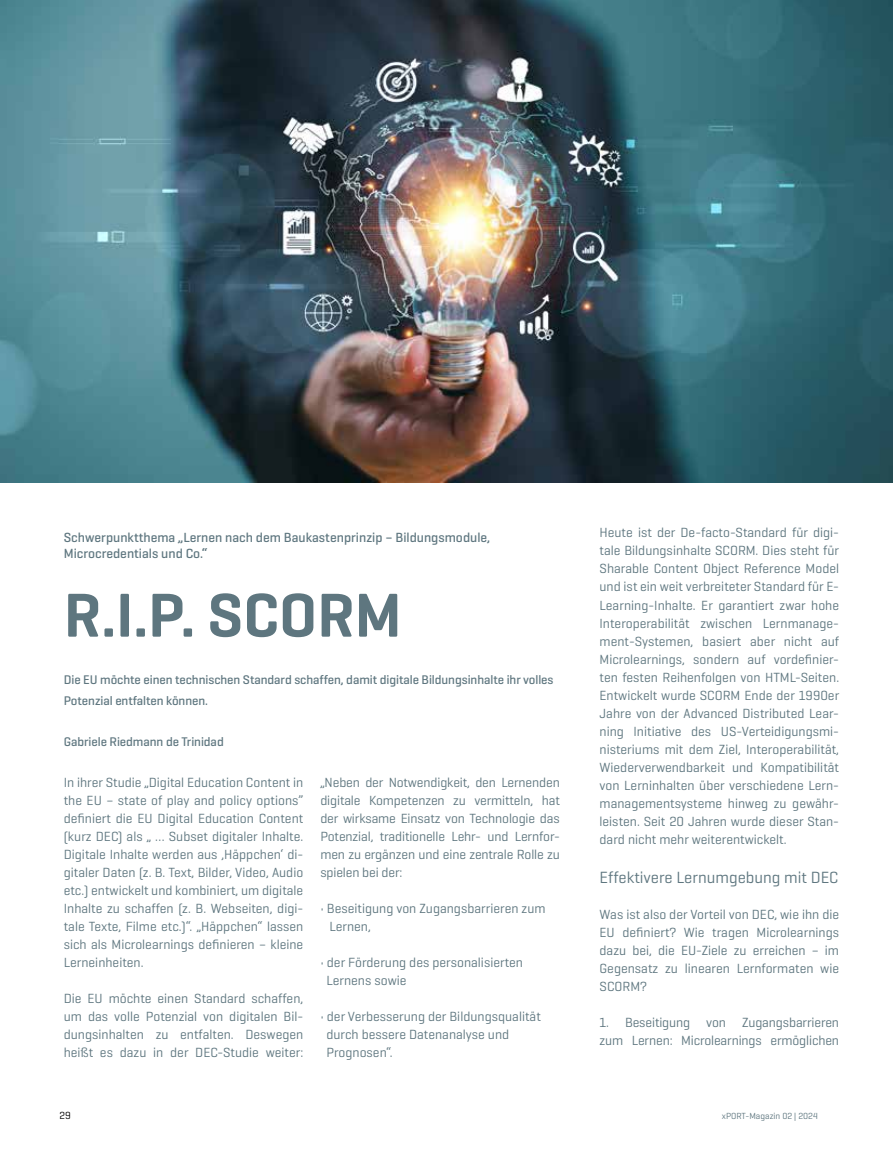
<style>
.page{position:relative;width:893px;height:1149px;background:#fff}
.page>*{position:absolute;margin:0;border:0;box-sizing:border-box;transform-origin:0 0}
.t1{font:600 63px "Geogrotesque";color:#5e767f}
.t2{font:16.5px "Geogrotesque";color:#5e767f}
.t3{font:13.5px/18px "Geogrotesque";color:#5e767f;text-align:justify}
.t4{font:500 13.5px/16.2px "Geogrotesque";color:#5e767f}
.t5{font:500 12.75px/20.5px "Geogrotesque";letter-spacing:-.005em;color:#5e767f}
.t6{font:10.5px "Geogrotesque";color:#000}
.t7{font:9px "Geogrotesque";color:#5e767f}
</style>
<div class="page">
<img style="left:0;top:0;width:893px;height:482px">
<p class="t4" style="left:64px;top:529px;width:428px">Schwerpunktthema „Lernen nach dem Baukastenprinzip – Bildungsmodule,<br>Microcredentials und Co.“</p>
<h1 class="t1" style="left:64px;top:575px;width:339px">R.I.P. SCORM</h1>
<p class="t5" style="left:64px;top:669px;width:491px">Die EU möchte einen technischen Standard schaffen, damit digitale Bildungsinhalte ihr volles<br>Potenzial entfalten können.</p>
<p class="t5" style="left:64px;top:730px;width:161px">Gabriele Riedmann de Trinidad</p>
<p class="t3" style="left:320px;top:772px;width:241px">„Neben der Notwendigkeit, den Lernenden digitale Kompetenzen zu vermitteln, hat der wirksame Einsatz von Technologie das Potenzial, traditionelle Lehr- und Lernfor&shy;men zu ergänzen und eine zentrale Rolle zu spielen bei der:</p>
<p class="t3" style="left:329px;top:898px;width:218px;text-indent:-9px">• Beseitigung von Zugangsbarrieren zum<br>Lernen,</p>
<p class="t3" style="left:326px;top:952px;width:198px;text-indent:-6px">• der Förderung des personalisierten<br>Lernens sowie</p>
<p class="t3" style="left:326px;top:1006px;width:216px;text-align:left;text-indent:-6px">• der Verbesserung der Bildungsqualität durch bessere Datenanalyse und<br>Prognosen“.</p>
<p class="t3" style="left:64px;top:772px;width:241px">In ihrer Studie „Digital Education Content in the EU – state of play and policy options” definiert die EU Digital Education Content (kurz DEC) als „ … Subset digitaler Inhalte.<br>Digitale Inhalte werden aus ,Häppchen‘ di&shy;gitaler Daten (z. B. Text, Bilder, Video, Audio etc.) entwickelt und kombiniert, um digitale Inhalte zu schaffen (z. B. Webseiten, digi&shy;tale Texte, Filme etc.)“. „Häppchen“ lassen sich als Microlearnings definieren – kleine Lerneinheiten.</p>
<p class="t3" style="left:64px;top:988px;width:241px">Die EU möchte einen Standard schaffen, um das volle Potenzial von digitalen Bil&shy;dungsinhalten zu entfalten. Deswegen heißt es dazu in der DEC-Studie weiter:</p>
<p class="t6" style="left:60px;top:1108px;width:13px">29</p>
<p class="t3" style="left:600px;top:523px;width:241px">Heute ist der De-facto-Standard für digi&shy;tale Bildungsinhalte SCORM. Dies steht für Sharable Content Object Reference Model und ist ein weit verbreiteter Standard für E-Learning-Inhalte. Er garantiert zwar hohe Interoperabilität zwischen Lernmanage&shy;ment-Systemen, basiert aber nicht auf Microlearnings, sondern auf vordefinier&shy;ten festen Reihenfolgen von HTML-Seiten.<br>Entwickelt wurde SCORM Ende der 1990er Jahre von der Advanced Distributed Lear&shy;ning Initiative des US-Verteidigungsmi&shy;nisteriums mit dem Ziel, Interoperabilität, Wiederverwendbarkeit und Kompatibilität von Lerninhalten über verschiedene Lern&shy;managementsysteme hinweg zu gewähr&shy;leisten. Seit 20 Jahren wurde dieser Stan&shy;dard nicht mehr weiterentwickelt.</p>
<p class="t2" style="left:600px;top:866px;width:240px">Effektivere Lernumgebung mit DEC</p>
<p class="t3" style="left:600px;top:904px;width:241px">Was ist also der Vorteil von DEC, wie ihn die EU definiert? Wie tragen Microlearnings dazu bei, die EU-Ziele zu erreichen – im Gegensatz zu linearen Lernformaten wie SCORM?</p>
<p class="t3" style="left:600px;top:1012px;width:241px">1. Beseitigung von Zugangsbarrieren zum Lernen: Microlearnings ermöglichen</p>
<p class="t7" style="left:722px;top:1109px;width:98px">xPORT-Magazin 02 | 2024</p>
</div>
